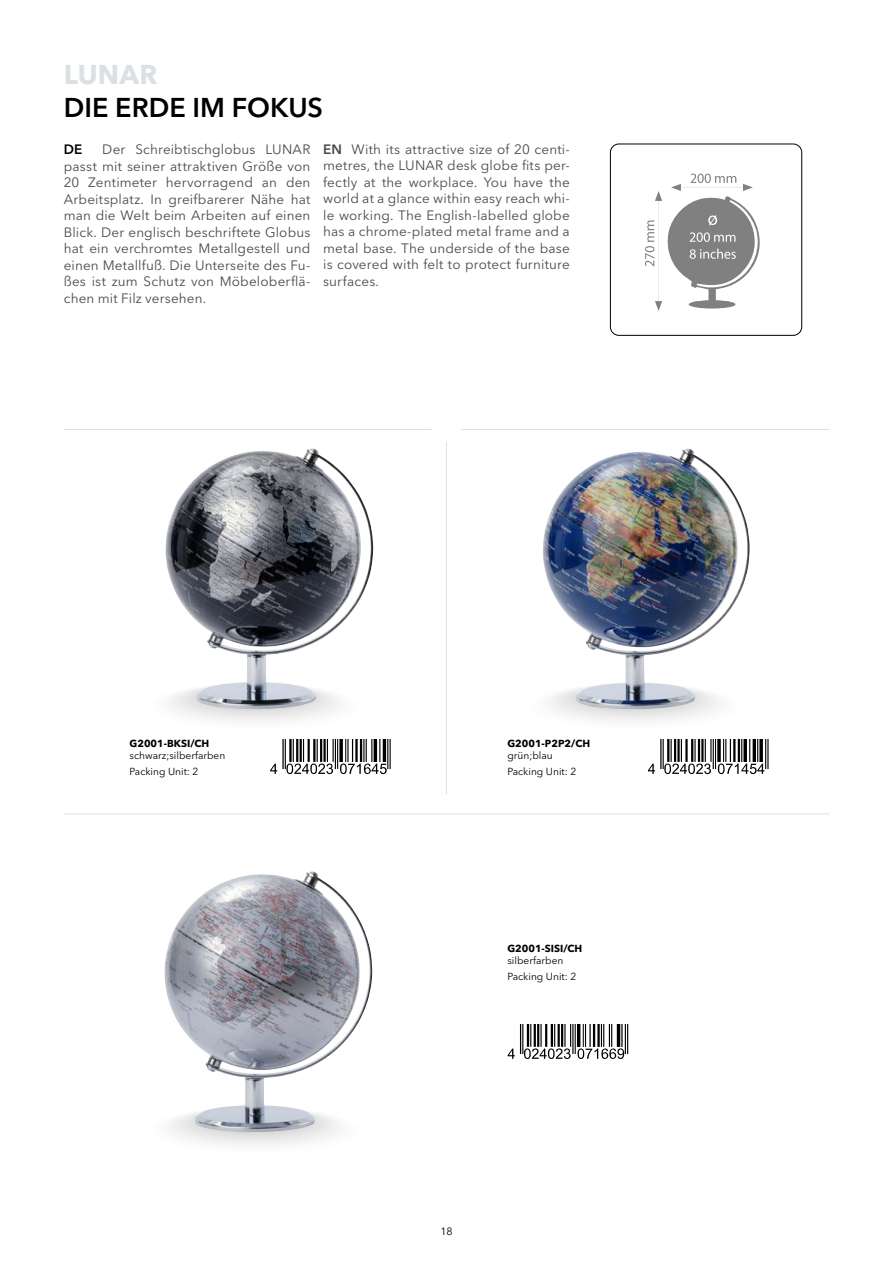
<style>
.page{position:relative;width:893px;height:1263px;background:#fff}
.page>*{position:absolute;margin:0;border:0;box-sizing:border-box;transform-origin:0 0}
.t1{font:96px "Code EAN Red";color:#000}
.t2{font:600 27px "Avenir Next LT Pro";color:#000}
.t3{font:700 27px "Avenir Next LT Pro";letter-spacing:.01em;color:#dbe0e3}
.t4{font:13.5px/16.5px "Avenir Next LT Pro";letter-spacing:.01em;color:#4a4a49;text-align:justify}
.t5{font:600 13.5px "Avenir Next LT Pro";color:#000}
.t6{font:10.5px "Avenir Next LT Pro";color:#000}
.t7{font:10.2px "Avenir Next LT Pro";color:#000}
.t8{font:700 10.2px "Avenir Next LT Pro";color:#000}
.s1{font-weight:600}
</style>
<div class="page">
<img style="left:165px;top:448px;width:208px;height:261px">
<img style="left:543px;top:448px;width:207px;height:261px">
<svg style="left:645px;top:174px;width:115px;height:137px"></svg>
<div style="left:610px;top:144px;width:192px;height:192px;border:1px solid #000;border-radius:9px"></div>
<hr style="left:64px;top:429px;width:368px;height:1px;background:#dae0e3">
<hr style="left:461px;top:429px;width:368px;height:1px;background:#dae0e3">
<hr style="left:446px;top:442px;width:1px;height:353px;background:#dae0e3">
<img style="left:164px;top:871px;width:208px;height:261px">
<hr style="left:64px;top:813px;width:765px;height:1px;background:#dae0e3">
<h2 class="t3" style="left:64px;top:58px;width:95px">LUNAR</h2>
<h2 class="t2" style="left:64px;top:91px;width:261px">DIE ERDE IM FOKUS</h2>
<p class="t5" style="left:64px;top:141px;width:20px">DE</p>
<p class="t4" style="left:64px;top:141px;width:248px;text-indent:39px">Der Schreibtischglobus LUNAR passt mit seiner attraktiven Größe von 20 Zentimeter hervorragend an den Arbeitsplatz. In greifbarerer Nähe hat man die Welt beim Arbeiten auf einen Blick. Der englisch beschriftete Globus hat ein verchromtes Metallgestell und einen Metallfuß. Die Unterseite des Fu&shy;ßes ist zum Schutz von Möbeloberflä&shy;chen mit Filz versehen.</p>
<p class="t4" style="left:323px;top:141px;width:248px"><span class="s1">EN</span> With its attractive size of 20 centi&shy;metres, the LUNAR desk globe fits per&shy;fectly at the workplace. You have the world at a glance within easy reach whi&shy;le working. The English-labelled globe has a chrome-plated metal frame and a metal base. The underside of the base is covered with felt to protect furniture surfaces.</p>
<h1 class="t1" style="left:270px;top:685px;width:127px">4&lt;ANEANO=AHBGEF&gt;</h1>
<p class="t8" style="left:130px;top:737px;width:81px">G2001-BKSI/CH</p>
<p class="t7" style="left:130px;top:749px;width:97px">schwarz;silberfarben</p>
<p class="t8" style="left:507px;top:737px;width:84px">G2001-P2P2/CH</p>
<p class="t7" style="left:507px;top:749px;width:47px">grün;blau</p>
<p class="t7" style="left:130px;top:765px;width:70px">Packing Unit: 2</p>
<p class="t7" style="left:507px;top:765px;width:70px">Packing Unit: 2</p>
<h1 class="t1" style="left:648px;top:685px;width:127px">4&lt;ANEANO=AHBEFE&gt;</h1>
<p class="t8" style="left:507px;top:942px;width:76px">G2001-SISI/CH</p>
<p class="t7" style="left:507px;top:954px;width:57px">silberfarben</p>
<p class="t7" style="left:507px;top:970px;width:70px">Packing Unit: 2</p>
<h1 class="t1" style="left:507px;top:969px;width:127px">4&lt;ANEANO=AHBGGJ&gt;</h1>
<p class="t6" style="left:440px;top:1225px;width:14px">18</p>
</div>
